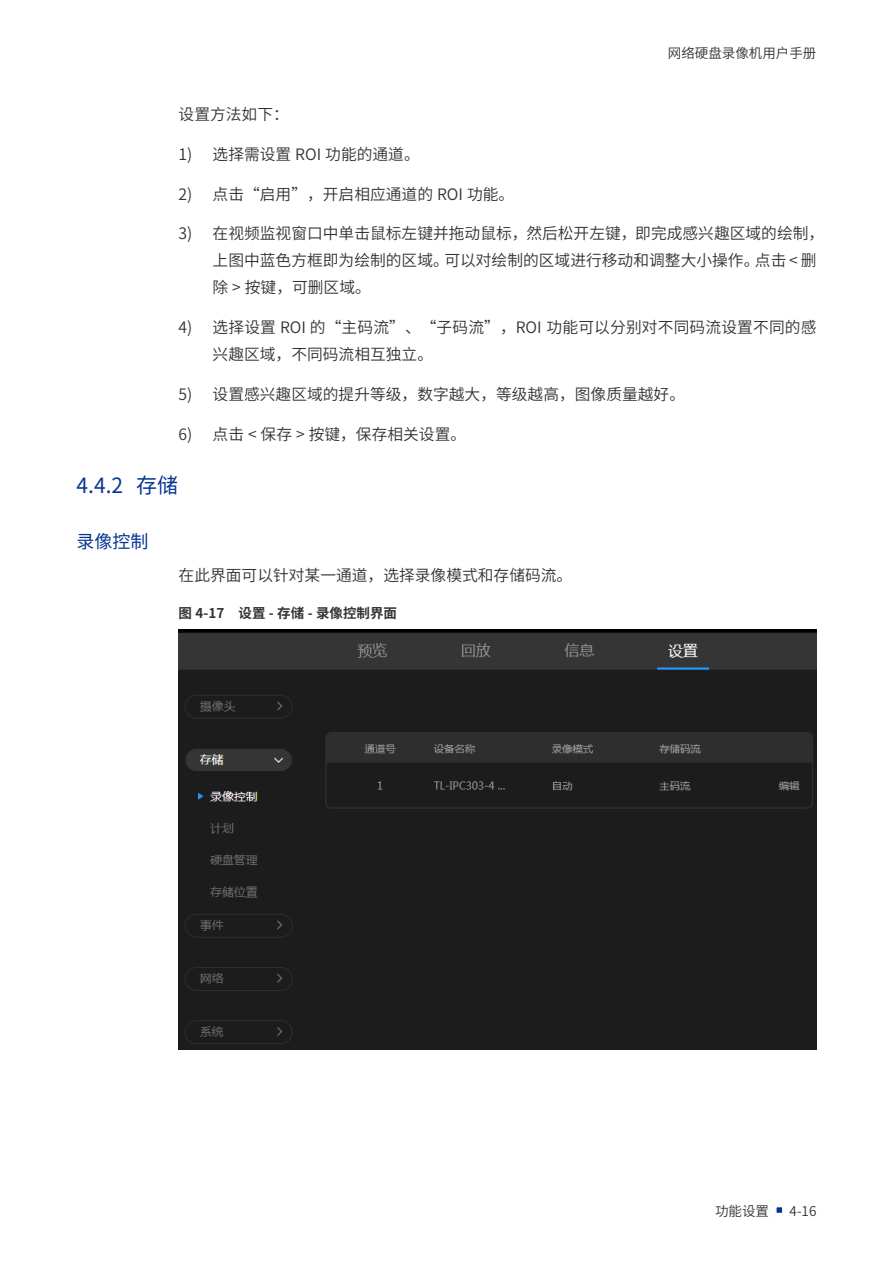
<style>
.page{position:relative;width:893px;height:1263px;background:#fff}
.page>*{position:absolute;margin:0;border:0;box-sizing:border-box;transform-origin:0 0}
.t1{font:21px "Source Han Sans CN";color:#063591}
.四级标题{font:18px "Source Han Sans CN";color:#063591}
.UG模块化正文-与下段同页{font:15.75px/27px "Source Han Sans CN";color:#333}
.t2{font:13.5px "Source Han Sans CN";color:#333}
.t3{font:700 13.5px "Source Han Sans CN";color:#333}
</style>
<div class="page">
<div style="left:776px;top:1206px;width:7px;height:7px;background:#063591"></div>
<div style="left:775px;top:1206px;width:8px;height:8px;border:2px solid #fff"></div>
<img style="left:179px;top:630px;width:637px;height:420px">
<p class="t2" style="left:668px;top:45px;width:150px">网络硬盘录像机用户手册</p>
<p class="UG模块化正文-与下段同页" style="left:179px;top:101px;width:112px">设置方法如下：</p>
<p class="UG模块化正文-与下段同页" style="left:179px;top:141px;width:243px">1) 选择需设置 ROI 功能的通道。</p>
<p class="UG模块化正文-与下段同页" style="left:179px;top:181px;width:337px">2) 点击“启用”，开启相应通道的 ROI 功能。</p>
<p class="UG模块化正文-与下段同页" style="left:213px;top:220px;width:613px;text-indent:-34px">3) 在视频监视窗口中单击鼠标左键并拖动鼠标，然后松开左键，即完成感兴趣区域的绘制，上图中蓝色方框即为绘制的区域。可以对绘制的区域进行移动和调整大小操作。点击 &lt; 删除 &gt; 按键，可删区域。</p>
<p class="UG模块化正文-与下段同页" style="left:213px;top:314px;width:605px;text-indent:-34px">4) 选择设置 ROI 的“主码流”、“子码流”，ROI 功能可以分别对不同码流设置不同的感兴趣区域，不同码流相互独立。</p>
<p class="UG模块化正文-与下段同页" style="left:179px;top:381px;width:508px">5) 设置感兴趣区域的提升等级，数字越大，等级越高，图像质量越好。</p>
<p class="UG模块化正文-与下段同页" style="left:179px;top:421px;width:289px">6) 点击 &lt; 保存 &gt; 按键，保存相关设置。</p>
<p class="t1" style="left:77px;top:473px;width:103px">4.4.2 存储</p>
<p class="四级标题" style="left:77px;top:531px;width:74px">录像控制</p>
<p class="UG模块化正文-与下段同页" style="left:179px;top:562px;width:395px">在此界面可以针对某一通道，选择录像模式和存储码流。</p>
<p class="t3" style="left:179px;top:605px;width:220px">图 4-17 设置 - 存储 - 录像控制界面</p>
<p class="t2" style="left:715px;top:1203px;width:56px">功能设置</p>
<p class="t2" style="left:790px;top:1203px;width:28px">4-16</p>
</div>
